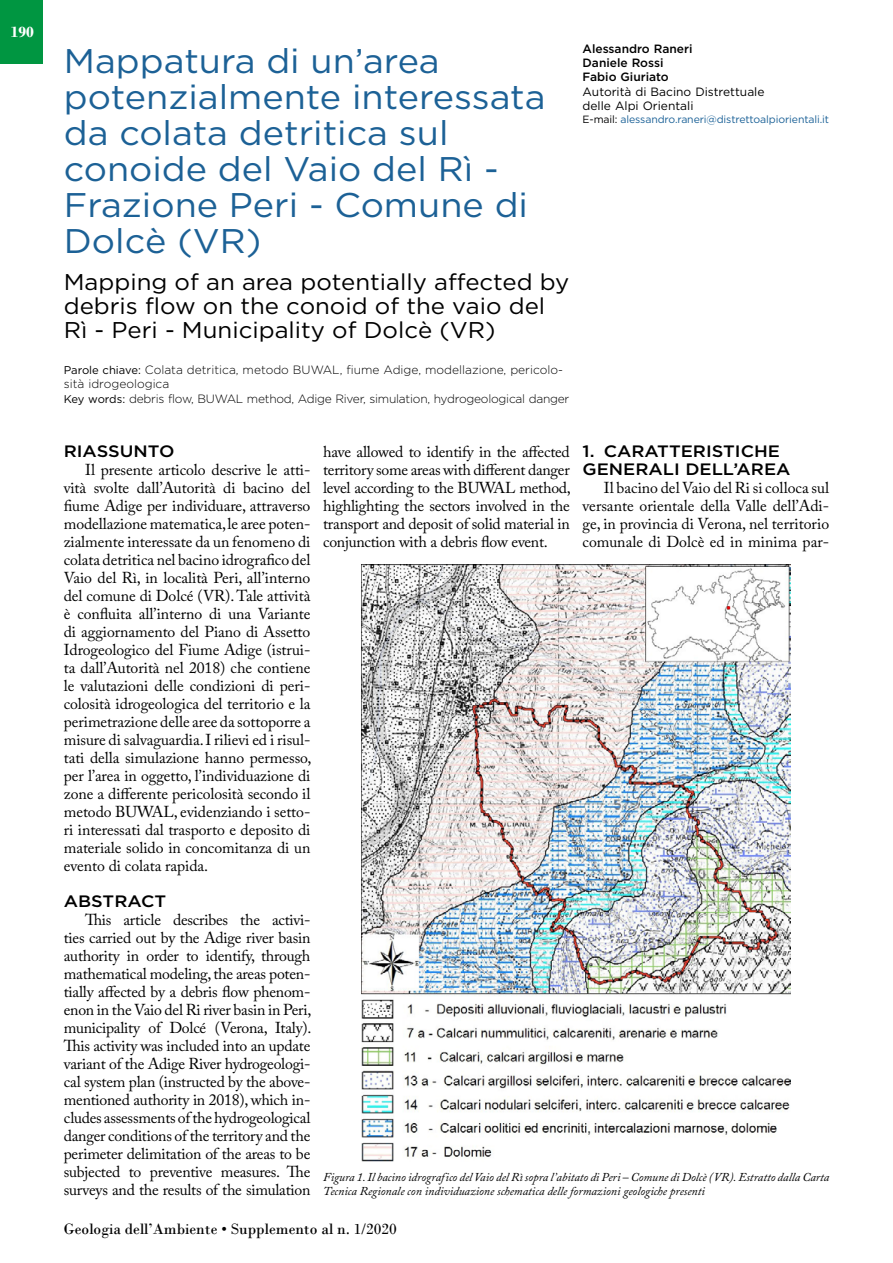
<style>
.page{position:relative;width:893px;height:1263px;background:#fff}
.page>*{position:absolute;margin:0;border:0;box-sizing:border-box;transform-origin:0 0}
.t1{font:34.2px/36px "Gotham HTF";color:#1c6196;scale:1.05 1}
.t2{font:22.8px/24px "Gotham HTF";color:#000;scale:1.05 1}
.t3{font:500 16.5px/18px "Gotham HTF";color:#000;scale:1.1 1}
.t4{font:15.75px/18px "Adobe Caslon Pro";letter-spacing:-.015em;color:#000;text-align:justify}
.t5{font:15.75px "Bodoni";color:#000}
.t6{font:700 15.75px "Bodoni";color:#fff}
.t7{font:italic 12px/14.4px "Adobe Caslon Pro";color:#000}
.t8{font:300 12px/14.4px "Gotham HTF";letter-spacing:-.01em;color:#000}
.t9{font:12px/14.4px "Gotham HTF";color:#000}
.t10{font:500 12px/14.4px "Gotham HTF";color:#000}
.t11{font:10.5px "Gotham HTF";letter-spacing:-.01em;color:#1b6197}
.s1{font-weight:400;font-size:11.25px}
.s2{color:#000}
</style>
<div class="page">
<div style="left:0;top:0;width:43px;height:64px;background:#009641"></div>
<img style="left:362px;top:565px;width:428px;height:597px">
<p class="t6" style="left:11px;top:23px;width:25px">190</p>
<h1 class="t1" style="left:64px;top:42px;width:460px">Mappatura di un’area potenzialmente interessata da colata detritica sul conoide del Vaio del Rì -<br>Frazione Peri - Comune di<br>Dolcè (VR)</h1>
<h2 class="t2" style="left:64px;top:269px;width:483px">Mapping of an area potentially affected by debris flow on the conoid of the vaio del<br>Rì - Peri - Municipality of Dolcè (VR)</h2>
<p class="t8" style="left:64px;top:362px;width:507px"><span class="s1">Parole chiave:</span> Colata detritica, metodo BUWAL, fiume Adige, modellazione, pericolo&shy;sità idrogeologica<br><span class="s1">Key words:</span> debris flow, BUWAL method, Adige River, simulation, hydrogeological danger</p>
<p class="t10" style="left:583px;top:41px;width:111px">Alessandro Raneri<br>Daniele Rossi<br>Fabio Giuriato</p>
<p class="t9" style="left:583px;top:84px;width:183px">Autorità di Bacino Distrettuale delle Alpi Orientali</p>
<p class="t11" style="left:583px;top:113px;width:248px"><span class="s2">E-mail:</span> alessandro.raneri@distrettoalpiorientali.it</p>
<p class="t3" style="left:64px;top:441px;width:102px">RIASSUNTO</p>
<p class="t4" style="left:64px;top:460px;width:249px;text-indent:21px">Il presente articolo descrive le atti&shy;vità svolte dall’Autorità di bacino del fiume Adige per individuare, attraverso modellazione matematica, le aree poten&shy;zialmente interessate da un fenomeno di colata detritica nel bacino idrografico del Vaio del Rì, in località Peri, all’interno del comune di Dolcé (VR). Tale attività è confluita all’interno di una Variante di aggiornamento del Piano di Assetto Idrogeologico del Fiume Adige (istrui&shy;ta dall’Autorità nel 2018) che contiene le valutazioni delle condizioni di peri&shy;colosità idrogeologica del territorio e la perimetrazione delle aree da sottoporre a misure di salvaguardia. I rilievi ed i risul&shy;tati della simulazione hanno permesso, per l’area in oggetto, l’individuazione di zone a differente pericolosità secondo il metodo BUWAL, evidenziando i setto&shy;ri interessati dal trasporto e deposito di materiale solido in concomitanza di un evento di colata rapida.</p>
<p class="t3" style="left:64px;top:891px;width:95px">ABSTRACT</p>
<p class="t4" style="left:64px;top:910px;width:249px;text-indent:21px">This article describes the activi&shy;ties carried out by the Adige river basin authority in order to identify, through mathematical modeling, the areas poten&shy;tially affected by a debris flow phenom&shy;enon in the Vaio del Ri river basin in Peri, municipality of Dolcé (Verona, Italy).<br>This activity was included into an update variant of the Adige River hydrogeologi&shy;cal system plan (instructed by the above&shy;mentioned authority in 2018), which in&shy;cludes assessments of the hydrogeological danger conditions of the territory and the perimeter delimitation of the areas to be subjected to preventive measures. The surveys and the results of the simulation</p>
<p class="t4" style="left:323px;top:442px;width:249px">have allowed to identify in the affected territory some areas with different danger level according to the BUWAL method, highlighting the sectors involved in the transport and deposit of solid material in conjunction with a debris flow event.</p>
<p class="t3" style="left:583px;top:441px;width:191px">1. CARATTERISTICHE<br>GENERALI DELL’AREA</p>
<p class="t4" style="left:583px;top:478px;width:248px;text-indent:21px">Il bacino del Vaio del Ri si colloca sul versante orientale della Valle dell’Adi&shy;ge, in provincia di Verona, nel territorio comunale di Dolcè ed in minima par-</p>
<p class="t7" style="left:323px;top:1169px;width:508px">Figura 1. Il bacino idrografico del Vaio del Rì sopra l’abitato di Peri – Comune di Dolcè (VR). Estratto dalla Carta<br>Tecnica Regionale con individuazione schematica delle formazioni geologiche presenti</p>
<p class="t5" style="left:64px;top:1220px;width:335px">Geologia dell’Ambiente • Supplemento al n. 1/2020</p>
</div>
